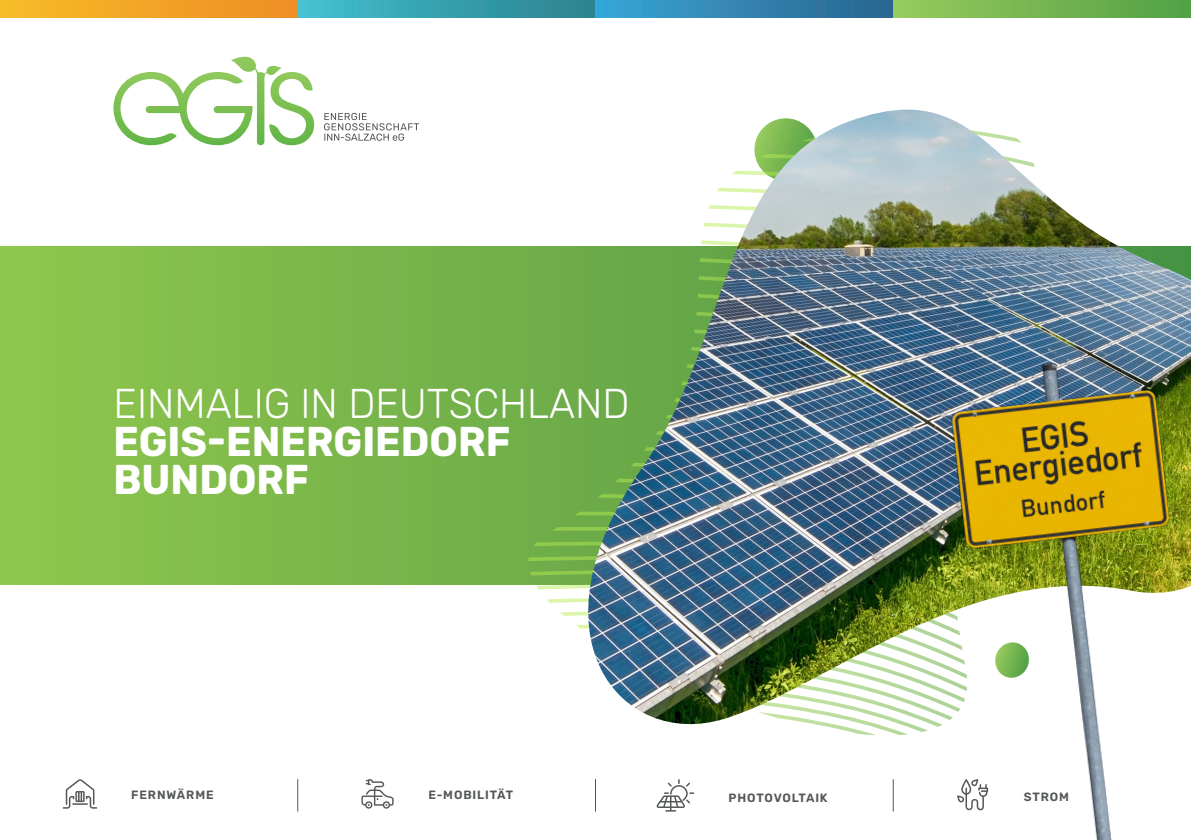
<style>
.page{position:relative;width:1191px;height:840px;background:#fff}
.page>*{position:absolute;margin:0;border:0;box-sizing:border-box;transform-origin:0 0}
.t1{font:700 41.6px "Rubik";color:#fff;scale:.96 1}
.t2{font:300 41.6px "Rubik";color:#fff;scale:.96 1}
.t3{font:600 12px "Rubik";letter-spacing:.075em;color:#545758}
</style>
<div class="page">
<svg style="left:324px;top:113px;width:95px;height:28px"></svg>
<svg style="left:113px;top:57px;width:201px;height:88px"></svg>
<div style="left:0;top:246px;width:1191px;height:337px;background:linear-gradient(to bottom,#7eb94b,#7eb94b)"></div>
<div style="left:0;top:0;width:298px;height:17px;background:linear-gradient(to right,#f6bc27,#ee8e25)"></div>
<div style="left:298px;top:0;width:297px;height:17px;background:linear-gradient(to right,#43c1d1,#2c818c)"></div>
<div style="left:595px;top:0;width:298px;height:17px;background:linear-gradient(to right,#38a6d7,#2a648d)"></div>
<div style="left:893px;top:0;width:298px;height:17px;background:linear-gradient(to right,#98cb5d,#51a145)"></div>
<img style="left:525px;top:110px;width:666px;height:475px">
<img style="left:892px;top:305px;width:299px;height:534px">
<div style="left:0;top:246px;width:44px;height:337px;background:#8ec74e"></div>
<hr style="left:297px;top:778px;width:1px;height:33px;background:#545758">
<svg style="left:63px;top:779px;width:34px;height:29px"></svg>
<svg style="left:361px;top:779px;width:32px;height:29px"></svg>
<img style="left:526px;top:118px;width:509px;height:693px">
<p class="t2" style="left:113px;top:380px;width:539px">EINMALIG IN DEUTSCHLAND</p>
<p class="t1" style="left:113px;top:418px;width:415px">EGIS-ENERGIEDORF</p>
<p class="t1" style="left:113px;top:456px;width:205px">BUNDORF</p>
<p class="t3" style="left:131px;top:787px;width:84px">FERNWÄRME</p>
<p class="t3" style="left:428px;top:787px;width:86px">E-MOBILITÄT</p>
<p class="t3" style="left:728px;top:790px;width:101px">PHOTOVOLTAIK</p>
<p class="t3" style="left:1023px;top:789px;width:47px">STROM</p>
</div>
